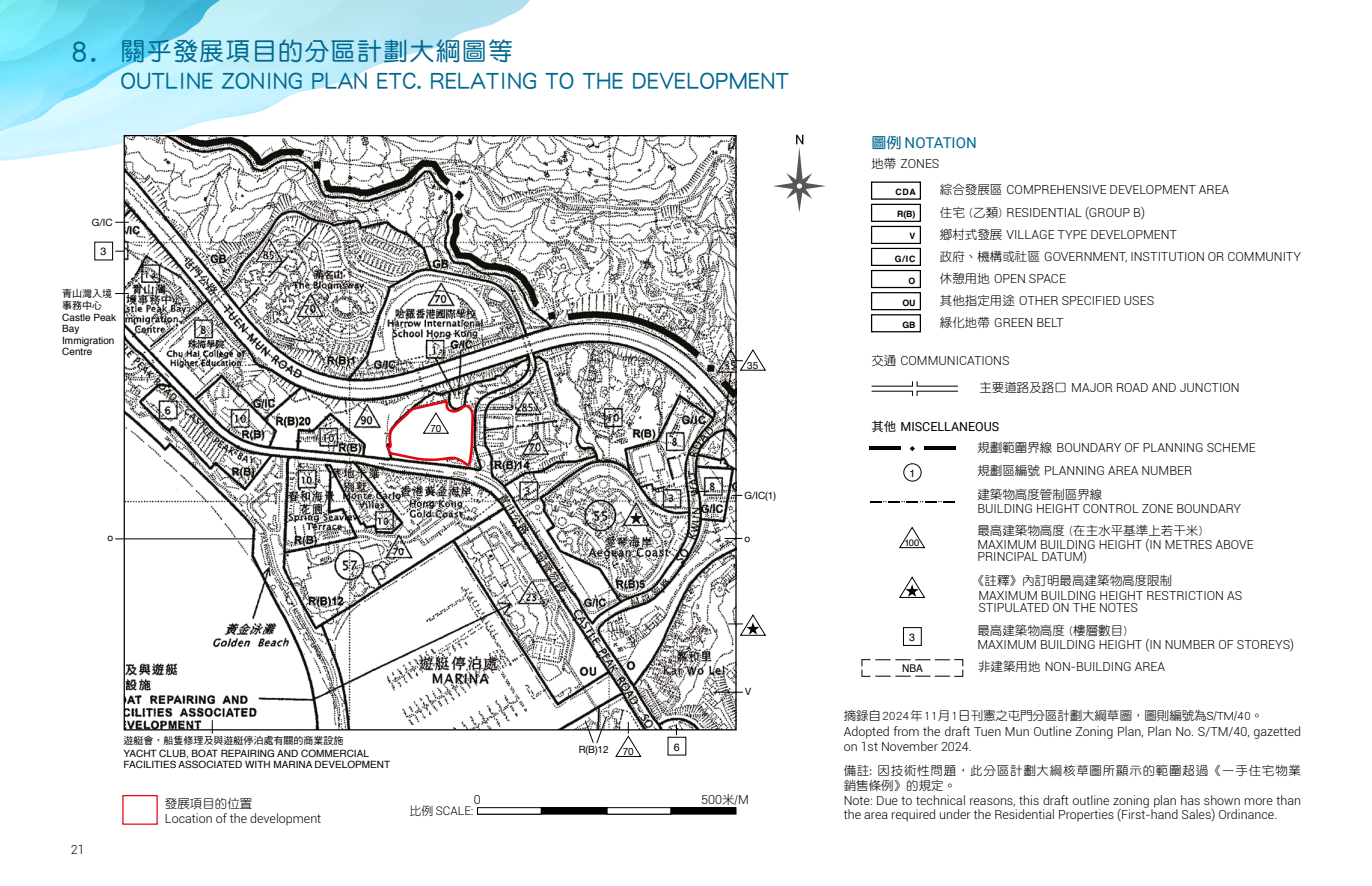
<style>
.page{position:relative;width:1372px;height:886px;background:#fff}
.page>*{position:absolute;margin:0;border:0;box-sizing:border-box;transform-origin:0 0}
.t1{font:25px/29.4px "DF Yuan Std W5";color:#006991}
.t2{font:15px "Roboto";color:#006991}
.t3{font:300 12.5px/22.1px "Roboto";color:#000}
.t4{font:12.5px "DF Yuan Std W3";color:#000}
.t5{font:12.5px/15px "DF Yuan Std W3";letter-spacing:.06em;color:#000}
.t6{font:300 11.88px "Roboto";color:#000}
.t7{font:10.62px "Helvetica";color:#000}
.t8{font:10.62px "Helvetica";color:#000;scale:.95 1}
.t9{font:10px/11.2px "Helvetica";color:#000}
.t10{font:10px/11.2px "DF Hei Std W5";color:#000}
.t11{font:10px "Helvetica Neue";color:#000}
.t12{font:9.38px "Helvetica";color:#000}
.t13{font:700 8.75px "Helvetica";letter-spacing:.075em;color:#000}
.s1{font-size:31.25px}
.s2{font-family:"DF Yuan Std W3";font-weight:400}
.s3{font-family:"DF Yuan Std W7"}
.s4{font-family:"DF Hei Std W5";font-weight:400}
.s5{font-weight:400}
</style>
<div class="page">
<svg style="left:0;top:0;width:530px;height:163px"></svg>
<svg style="left:0;top:0;width:242px;height:140px;background:#9de7f7"></svg>
<svg style="left:773px;top:135px;width:53px;height:77px"></svg>
<div style="left:870px;top:226px;width:50px;height:18px;border:1px solid #000"></div>
<div style="left:870px;top:248px;width:50px;height:18px;border:1px solid #000"></div>
<div style="left:870px;top:270px;width:50px;height:18px;border:1px solid #000"></div>
<div style="left:870px;top:292px;width:50px;height:18px;border:1px solid #000"></div>
<div style="left:870px;top:314px;width:50px;height:18px;border:1px solid #000"></div>
<div style="left:870px;top:204px;width:50px;height:18px;border:1px solid #000"></div>
<svg style="left:871px;top:381px;width:86px;height:15px"></svg>
<svg style="left:870px;top:501px;width:84px;height:1px"></svg>
<svg style="left:909px;top:446px;width:5px;height:5px"></svg>
<hr style="left:869px;top:447px;width:31px;height:3px;background:#000">
<hr style="left:924px;top:447px;width:31px;height:3px;background:#000">
<svg style="left:899px;top:526px;width:27px;height:22px"></svg>
<div style="left:903px;top:627px;width:18px;height:19px;border:1px solid #000"></div>
<svg style="left:861px;top:659px;width:102px;height:18px"></svg>
<div style="left:903px;top:463px;width:18px;height:18px;border:1px solid #000;border-radius:50%"></div>
<svg style="left:899px;top:576px;width:27px;height:22px"></svg>
<img style="left:126px;top:137px;width:608px;height:591px">
<div style="left:477px;top:808px;width:259px;height:6px;background:#000"></div>
<div style="left:477px;top:807px;width:259px;height:7px;border:1px solid #000"></div>
<div style="left:477px;top:808px;width:64px;height:6px;background:#fff"></div>
<div style="left:477px;top:807px;width:64px;height:7px;border:1px solid #000"></div>
<div style="left:607px;top:808px;width:63px;height:6px;background:#fff"></div>
<div style="left:606px;top:807px;width:65px;height:7px;border:1px solid #000"></div>
<div style="left:122px;top:795px;width:36px;height:30px;border:1px solid #e30613"></div>
<svg style="left:384px;top:401px;width:91px;height:67px"></svg>
<hr style="left:713px;top:692px;width:30px;height:1px;background:#000">
<svg style="left:731px;top:349px;width:35px;height:22px"></svg>
<svg style="left:724px;top:538px;width:18px;height:1px"></svg>
<svg style="left:115px;top:222px;width:14px;height:1px"></svg>
<svg style="left:115px;top:293px;width:14px;height:1px"></svg>
<hr style="left:115px;top:538px;width:141px;height:1px;background:#000">
<svg style="left:694px;top:491px;width:14px;height:1px"></svg>
<svg style="left:212px;top:720px;width:1px;height:13px"></svg>
<svg style="left:614px;top:722px;width:28px;height:35px"></svg>
<svg style="left:584px;top:715px;width:23px;height:29px"></svg>
<svg style="left:728px;top:614px;width:38px;height:22px"></svg>
<div style="left:94px;top:242px;width:19px;height:18px;border:1px solid #000"></div>
<h1 class="t1" style="left:120px;top:36px;width:670px;text-indent:-50px"><span class="s1">8.</span> 關乎發展項目的分區計劃大綱圖等<br>OUTLINE ZONING PLAN ETC. RELATING TO THE DEVELOPMENT</h1>
<p class="t11" style="left:92px;top:215px;width:22px">G/IC</p>
<p class="t7" style="left:101px;top:243px;width:7px">3</p>
<p class="t10" style="left:62px;top:288px;width:51px">青山灣入境事務中心</p>
<p class="t9" style="left:62px;top:312px;width:55px">Castle Peak<br>Bay<br>Immigration<br>Centre</p>
<p class="t11" style="left:107px;top:531px;width:7px">o</p>
<p class="t11" style="left:430px;top:421px;width:13px">70</p>
<p class="t10" style="left:123px;top:735px;width:222px">遊艇會，船隻修理及與遊艇停泊處有關的商業設施</p>
<p class="t9" style="left:123px;top:748px;width:268px">YACHT CLUB, BOAT REPAIRING AND COMMERCIAL<br>FACILITIES ASSOCIATED WITH MARINA DEVELOPMENT</p>
<p class="t11" style="left:578px;top:743px;width:31px">R(B)12</p>
<p class="t11" style="left:622px;top:744px;width:13px">70</p>
<p class="t7" style="left:674px;top:738px;width:7px">6</p>
<p class="t11" style="left:747px;top:358px;width:13px">35</p>
<p class="t11" style="left:744px;top:488px;width:33px">G/IC(1)</p>
<p class="t11" style="left:744px;top:531px;width:7px">o</p>
<p class="t11" style="left:745px;top:684px;width:8px">V</p>
<p class="t3" style="left:71px;top:837px;width:15px">21</p>
<p class="t4" style="left:165px;top:797px;width:89px">發展項目的位置</p>
<p class="t3" style="left:474px;top:788px;width:8px">0</p>
<p class="t3" style="left:701px;top:788px;width:49px">500<span class="s2">米/</span>M</p>
<p class="t3" style="left:165px;top:807px;width:158px">Location of the development</p>
<p class="t6" style="left:409px;top:802px;width:65px"><span class="s2">比例</span> SCALE:</p>
<p class="t2" style="left:871px;top:132px;width:107px"><span class="s3">圖例</span> NOTATION</p>
<p class="t3" style="left:939px;top:178px;width:363px"><span class="s2">綜合發展區</span> COMPREHENSIVE DEVELOPMENT AREA<br><span class="s2">住宅 (乙類)</span> RESIDENTIAL (GROUP B)<br><span class="s2">鄉村式發展</span> VILLAGE TYPE DEVELOPMENT<br><span class="s2">政府、機構或社區</span> GOVERNMENT, INSTITUTION OR COMMUNITY</p>
<p class="t3" style="left:939px;top:290px;width:216px"><span class="s2">其他指定用途</span> OTHER SPECIFIED USES<span class="s2">綠化地帶</span> GREEN BELT</p>
<p class="t3" style="left:871px;top:152px;width:70px"><span class="s2">地帶</span> ZONES</p>
<p class="t13" style="left:895px;top:185px;width:22px">CDA</p>
<p class="t13" style="left:897px;top:207px;width:20px">R(B)</p>
<p class="t13" style="left:909px;top:229px;width:7px">V</p>
<p class="t13" style="left:894px;top:251px;width:22px">G/IC</p>
<p class="t13" style="left:908px;top:274px;width:8px">O</p>
<p class="t13" style="left:902px;top:295px;width:15px">OU</p>
<p class="t13" style="left:902px;top:318px;width:15px">GB</p>
<p class="t3" style="left:979px;top:347px;width:262px;line-height:26.9px;text-indent:-108px"><span class="s2">交通</span> COMMUNICATIONS<br><span class="s2">主要道路及路口</span> MAJOR ROAD AND JUNCTION</p>
<p class="t3" style="left:977px;top:415px;width:280px;line-height:21.2px;text-indent:-106px"><span class="s4">其他</span> <span class="s5">MISCELLANEOUS<br></span><span class="s2">規劃範圍界線</span> BOUNDARY OF PLANNING SCHEME</p>
<p class="t3" style="left:939px;top:267px;width:127px"><span class="s2">休憩用地</span> OPEN SPACE</p>
<p class="t7" style="left:909px;top:465px;width:7px">1</p>
<p class="t12" style="left:904px;top:536px;width:16px">100</p>
<p class="t7" style="left:909px;top:629px;width:7px">3</p>
<p class="t8" style="left:902px;top:660px;width:24px">NBA</p>
<p class="t3" style="left:977px;top:459px;width:216px"><span class="s2">規劃區編號</span> PLANNING AREA NUMBER</p>
<p class="t4" style="left:977px;top:487px;width:126px">建築物高度管制區界線</p>
<p class="t3" style="left:977px;top:497px;width:265px">BUILDING HEIGHT CONTROL ZONE BOUNDARY</p>
<p class="t4" style="left:977px;top:524px;width:226px">最高建築物高度 (在主水平基準上若干米)</p>
<p class="t3" style="left:977px;top:538px;width:278px;line-height:12.5px">MAXIMUM BUILDING HEIGHT (IN METRES ABOVE<br>PRINCIPAL DATUM)</p>
<p class="t4" style="left:972px;top:573px;width:201px">《註釋》內訂明最高建築物高度限制</p>
<p class="t3" style="left:978px;top:589px;width:265px;line-height:12.5px">MAXIMUM BUILDING HEIGHT RESTRICTION AS<br>STIPULATED ON THE NOTES</p>
<p class="t4" style="left:977px;top:623px;width:151px">最高建築物高度 (樓層數目)</p>
<p class="t3" style="left:977px;top:632px;width:318px">MAXIMUM BUILDING HEIGHT (IN NUMBER OF STOREYS)<span class="s2">非建築用地</span> NON-BUILDING AREA</p>
<p class="t4" style="left:843px;top:708px;width:421px">摘錄自2024年11月1日刊憲之屯門分區計劃大綱草圖，圖則編號為S/TM/40。</p>
<p class="t3" style="left:843px;top:723px;width:459px;line-height:15px">Adopted from the draft Tuen Mun Outline Zoning Plan, Plan No. S/TM/40, gazetted on 1st November 2024.</p>
<p class="t5" style="left:843px;top:762px;width:459px">備註: 因技術性問題，此分區計劃大綱核草圖所顯示的範圍超過《一手住宅物業銷售條例》的規定。</p>
<p class="t3" style="left:843px;top:793px;width:459px;line-height:13.8px">Note: Due to technical reasons, this draft outline zoning plan has shown more than the area required under the Residential Properties (First-hand Sales) Ordinance.</p>
</div>
